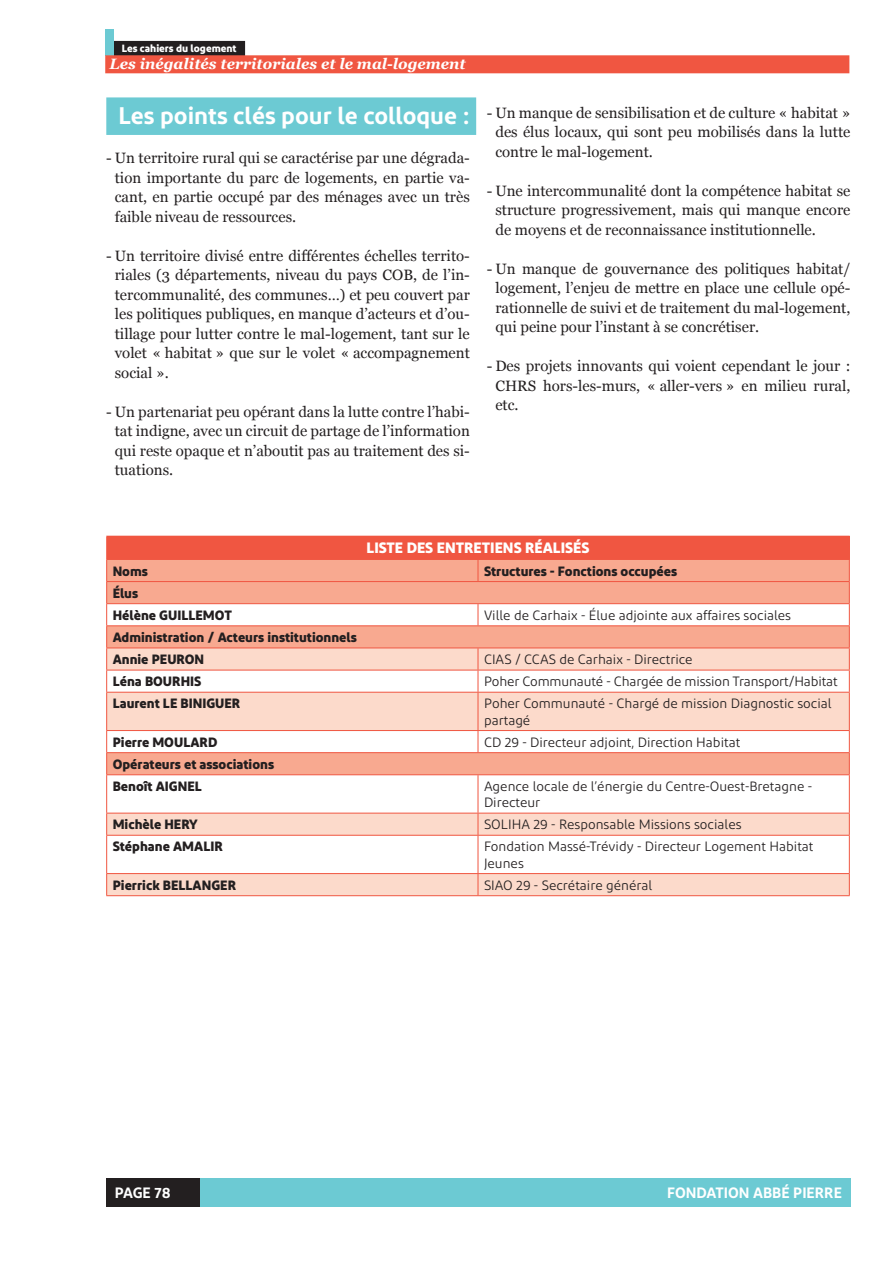
<style>
.page{position:relative;width:893px;height:1263px;background:#fff}
.page>*{position:absolute;margin:0;border:0;box-sizing:border-box;transform-origin:0 0}
.t1{font:600 24px "Diodrum";color:#fff}
.t2{font:15px/19.5px "Georgia";color:#231f20;text-align:justify}
.t3{font:italic 700 15px "Georgia";color:#fff}
.t4{font:700 15px "Diodrum";color:#fff}
.t5{font:600 15px "Diodrum";color:#fff}
.t6{font:13.5px/16.2px "Diodrum";color:#231f20}
.t7{font:700 13.5px "Diodrum";color:#231f20}
.t8{font:700 10.5px "Diodrum";color:#fff}
</style>
<div class="page">
<div style="left:106px;top:1178px;width:744px;height:29px;background:#6ccad3"></div>
<div style="left:106px;top:1178px;width:94px;height:29px;background:#231f20"></div>
<div style="left:113px;top:41px;width:132px;height:15px;background:#231f20"></div>
<div style="left:105px;top:29px;width:8px;height:27px;background:#6ccad3"></div>
<div style="left:105px;top:55px;width:744px;height:18px;background:#f05641"></div>
<div style="left:106px;top:97px;width:370px;height:38px;background:#6ccad3"></div>
<div style="left:107px;top:536px;width:742px;height:23px;background:#f05641"></div>
<svg style="left:107px;top:560px;width:742px;height:87px;fill:#f8a990"></svg>
<svg style="left:107px;top:648px;width:742px;height:247px"></svg>
<hr style="left:106px;top:670px;width:372px;height:1px;background:#f05641">
<hr style="left:478px;top:670px;width:372px;height:1px;background:#f05641">
<svg style="left:478px;top:648px;width:1px;height:44px"></svg>
<hr style="left:106px;top:692px;width:372px;height:1px;background:#f05641">
<hr style="left:106px;top:692px;width:1px;height:38px;background:#f05641">
<hr style="left:478px;top:692px;width:372px;height:1px;background:#f05641">
<hr style="left:478px;top:692px;width:1px;height:38px;background:#f05641">
<hr style="left:849px;top:692px;width:1px;height:38px;background:#f05641">
<hr style="left:106px;top:730px;width:372px;height:1px;background:#f05641">
<hr style="left:478px;top:730px;width:372px;height:1px;background:#f05641">
<svg style="left:478px;top:731px;width:1px;height:21px"></svg>
<hr style="left:106px;top:775px;width:1px;height:38px;background:#f05641">
<hr style="left:478px;top:775px;width:1px;height:38px;background:#f05641">
<hr style="left:849px;top:775px;width:1px;height:38px;background:#f05641">
<hr style="left:106px;top:813px;width:372px;height:1px;background:#f05641">
<svg style="left:106px;top:813px;width:1px;height:22px"></svg>
<hr style="left:478px;top:813px;width:372px;height:1px;background:#f05641">
<svg style="left:478px;top:813px;width:1px;height:22px"></svg>
<svg style="left:849px;top:813px;width:1px;height:22px"></svg>
<hr style="left:106px;top:835px;width:372px;height:1px;background:#f05641">
<hr style="left:106px;top:836px;width:1px;height:37px;background:#f05641">
<hr style="left:478px;top:835px;width:372px;height:1px;background:#f05641">
<hr style="left:478px;top:836px;width:1px;height:37px;background:#f05641">
<hr style="left:849px;top:836px;width:1px;height:37px;background:#f05641">
<hr style="left:106px;top:873px;width:372px;height:1px;background:#f05641">
<svg style="left:106px;top:874px;width:1px;height:21px"></svg>
<hr style="left:478px;top:873px;width:372px;height:1px;background:#f05641">
<svg style="left:478px;top:874px;width:1px;height:21px"></svg>
<svg style="left:849px;top:874px;width:1px;height:21px"></svg>
<hr style="left:106px;top:895px;width:372px;height:1px;background:#f05641">
<hr style="left:478px;top:895px;width:372px;height:1px;background:#f05641">
<hr style="left:106px;top:559px;width:372px;height:1px;background:#f05641">
<hr style="left:478px;top:559px;width:372px;height:1px;background:#f05641">
<svg style="left:478px;top:560px;width:1px;height:21px"></svg>
<hr style="left:106px;top:581px;width:372px;height:1px;background:#f05641">
<hr style="left:478px;top:581px;width:372px;height:1px;background:#f05641">
<hr style="left:106px;top:647px;width:372px;height:1px;background:#f05641">
<hr style="left:478px;top:647px;width:372px;height:1px;background:#f05641">
<svg style="left:106px;top:731px;width:1px;height:43px"></svg>
<hr style="left:106px;top:752px;width:372px;height:1px;background:#f05641">
<hr style="left:478px;top:752px;width:372px;height:1px;background:#f05641">
<svg style="left:849px;top:731px;width:1px;height:43px"></svg>
<hr style="left:106px;top:774px;width:372px;height:1px;background:#f05641">
<hr style="left:478px;top:774px;width:372px;height:1px;background:#f05641">
<hr style="left:106px;top:603px;width:372px;height:1px;background:#f05641">
<svg style="left:106px;top:536px;width:1px;height:156px"></svg>
<hr style="left:106px;top:625px;width:372px;height:1px;background:#f05641">
<hr style="left:478px;top:603px;width:372px;height:1px;background:#f05641">
<svg style="left:478px;top:604px;width:1px;height:21px"></svg>
<svg style="left:849px;top:536px;width:1px;height:156px"></svg>
<hr style="left:478px;top:625px;width:372px;height:1px;background:#f05641">
<p class="t8" style="left:122px;top:41px;width:116px">Les cahiers du logement</p>
<p class="t3" style="left:109px;top:53px;width:358px">Les inégalités territoriales et le mal-logement</p>
<h2 class="t1" style="left:118px;top:100px;width:353px">Les points clés pour le colloque :</h2>
<p class="t2" style="left:115px;top:148px;width:357px;text-indent:-9px">- Un territoire rural qui se caractérise par une dégrada&shy;tion importante du parc de logements, en partie va&shy;cant, en partie occupé par des ménages avec un très faible niveau de ressources.</p>
<p class="t2" style="left:115px;top:245px;width:357px;text-indent:-9px">- Un territoire divisé entre différentes échelles territo&shy;riales (3 départements, niveau du pays COB, de l’in&shy;tercommunalité, des communes…) et peu couvert par les politiques publiques, en manque d’acteurs et d’ou&shy;tillage pour lutter contre le mal-logement, tant sur le volet « habitat » que sur le volet « accompagnement social ».</p>
<p class="t2" style="left:115px;top:401px;width:357px;text-indent:-9px">- Un partenariat peu opérant dans la lutte contre l’habi&shy;tat indigne, avec un circuit de partage de l’information qui reste opaque et n’aboutit pas au traitement des si&shy;tuations.</p>
<p class="t2" style="left:495px;top:102px;width:357px;text-indent:-9px">- Un manque de sensibilisation et de culture « habitat » des élus locaux, qui sont peu mobilisés dans la lutte contre le mal-logement.</p>
<p class="t2" style="left:495px;top:180px;width:357px;text-indent:-9px">- Une intercommunalité dont la compétence habitat se structure progressivement, mais qui manque encore de moyens et de reconnaissance institutionnelle.</p>
<p class="t2" style="left:495px;top:258px;width:357px;text-indent:-9px">- Un manque de gouvernance des politiques habitat/ logement, l’enjeu de mettre en place une cellule opé&shy;rationnelle de suivi et de traitement du mal-logement, qui peine pour l’instant à se concrétiser.</p>
<p class="t2" style="left:495px;top:356px;width:357px;text-indent:-9px">- Des projets innovants qui voient cependant le jour :<br>CHRS hors-les-murs, « aller-vers » en milieu rural, etc.</p>
<p class="t4" style="left:366px;top:538px;width:225px">LISTE DES ENTRETIENS RÉALISÉS</p>
<p class="t7" style="left:113px;top:562px;width:37px">Noms</p>
<p class="t7" style="left:484px;top:562px;width:195px">Structures - Fonctions occupées</p>
<p class="t7" style="left:113px;top:584px;width:27px">Élus</p>
<p class="t7" style="left:113px;top:606px;width:121px">Hélène GUILLEMOT</p>
<p class="t6" style="left:484px;top:607px;width:309px">Ville de Carhaix - Élue adjointe aux affaires sociales</p>
<p class="t7" style="left:113px;top:628px;width:246px">Administration / Acteurs institutionnels</p>
<p class="t7" style="left:113px;top:650px;width:93px">Annie PEURON</p>
<p class="t6" style="left:484px;top:651px;width:210px">CIAS / CCAS de Carhaix - Directrice</p>
<p class="t7" style="left:113px;top:672px;width:90px">Léna BOURHIS</p>
<p class="t6" style="left:484px;top:673px;width:355px">Poher Communauté - Chargée de mission Transport/Habitat</p>
<p class="t7" style="left:113px;top:695px;width:129px">Laurent LE BINIGUER</p>
<p class="t6" style="left:484px;top:695px;width:349px">Poher Communauté - Chargé de mission Diagnostic social partagé</p>
<p class="t7" style="left:113px;top:733px;width:106px">Pierre MOULARD</p>
<p class="t6" style="left:484px;top:734px;width:258px">CD 29 - Directeur adjoint, Direction Habitat</p>
<p class="t7" style="left:113px;top:755px;width:163px">Opérateurs et associations</p>
<p class="t7" style="left:113px;top:777px;width:91px">Benoît AIGNEL</p>
<p class="t6" style="left:484px;top:778px;width:330px">Agence locale de l’énergie du Centre-Ouest-Bretagne -<br>Directeur</p>
<p class="t7" style="left:113px;top:815px;width:86px">Michèle HERY</p>
<p class="t6" style="left:484px;top:816px;width:259px">SOLIHA 29 - Responsable Missions sociales</p>
<p class="t7" style="left:113px;top:838px;width:112px">Stéphane AMALIR</p>
<p class="t6" style="left:484px;top:838px;width:331px">Fondation Massé-Trévidy - Directeur Logement Habitat<br>Jeunes</p>
<p class="t7" style="left:113px;top:876px;width:125px">Pierrick BELLANGER</p>
<p class="t6" style="left:484px;top:877px;width:170px">SIAO 29 - Secrétaire général</p>
<p class="t5" style="left:115px;top:1183px;width:57px">PAGE 78</p>
<p class="t5" style="left:667px;top:1183px;width:176px">FONDATION ABBÉ PIERRE</p>
</div>
